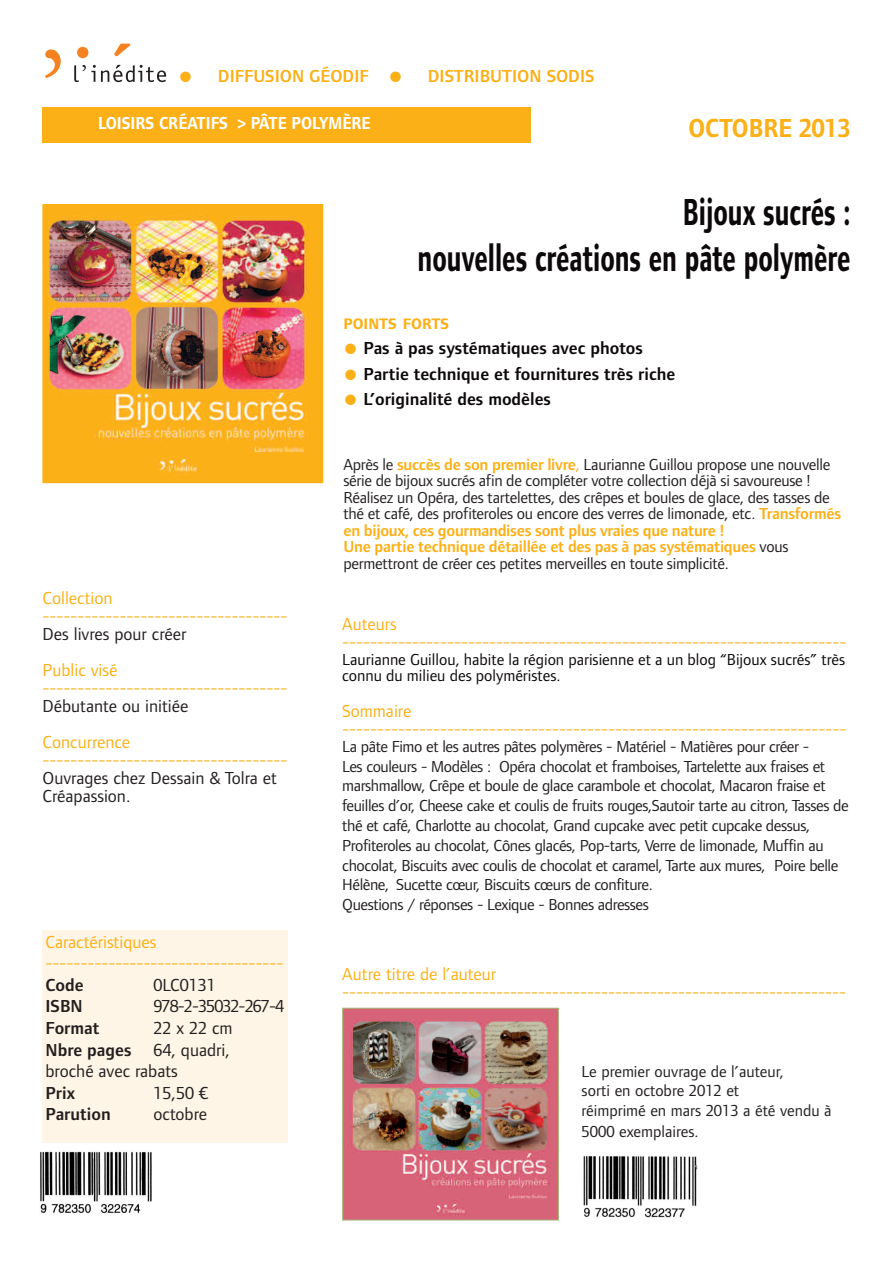
<style>
.page{position:relative;width:893px;height:1263px;background:#fff}
.page>*{position:absolute;margin:0;border:0;box-sizing:border-box;transform-origin:0 0}
.t1{font:700 39px/46.8px "Foundry Form Sans";color:#0d090a;text-align:right;scale:.68 1}
.t2{font:700 27px "Foundry Form Sans";color:#fbb017;scale:.9 1}
.t3{font:18px/18px "Foundry Form Sans";color:#fbb017}
.t4{font:18px/21.6px "Foundry Form Sans";color:#231f20}
.t5{font:600 18px "Foundry Form Sans";color:#0d090a}
.t6{font:600 18px "Foundry Form Sans";color:#fbb017}
.t7{font:700 18px "Foundry Form Sans";color:#fff;scale:.9 1}
.t8{font:600 18px "Foundry Form Sans";color:#231f20}
.t9{font:18px "Foundry Form Sans";letter-spacing:-.05em;color:#231f20}
.t10{font:16.5px/19.8px "Foundry Form Sans";letter-spacing:-.025em;color:#231f20}
.t11{font:16.5px/16.5px "Foundry Form Sans";color:#0d090a}
.t12{font:16.5px/20px "Foundry Form Sans";color:#231f20}
.t13{font:700 15.75px "Foundry Form Sans";color:#fbb017}
.s1{font-family:"Lucida Sans Unicode";font-weight:400}
.s2{font-family:"Lucida Sans Unicode";font-weight:400;color:#fbb017}
.s3{font-weight:600}
.s4{font-weight:600;color:#fbb017}
.s5{color:#fbb017}
</style>
<div class="page">
<img style="left:45px;top:206px;width:276px;height:275px">
<div style="left:43px;top:204px;width:280px;height:279px;border:1px solid #fbb017"></div>
<div style="left:43px;top:107px;width:488px;height:36px;background:#fbb017"></div>
<div style="left:43px;top:930px;width:245px;height:213px;background:#fef5e6"></div>
<img style="left:40px;top:1151px;width:112px;height:63px">
<img style="left:344px;top:1010px;width:213px;height:208px">
<div style="left:342px;top:1008px;width:217px;height:212px;border:1px solid #a1be79"></div>
<svg style="left:45px;top:49px;width:16px;height:29px"></svg>
<div style="left:77px;top:47px;width:11px;height:11px;background:#f58220;border-radius:50%"></div>
<svg style="left:114px;top:44px;width:17px;height:13px"></svg>
<svg style="left:74px;top:65px;width:92px;height:17px"></svg>
<img style="left:583px;top:1156px;width:115px;height:62px">
<p class="t6" style="left:179px;top:69px;width:226px"><span class="s1">●</span> DIFFUSION GÉODIF <span class="s1">●</span></p>
<p class="t6" style="left:428px;top:69px;width:168px">DISTRIBUTION SODIS</p>
<p class="t7" style="left:98px;top:116px;width:304px">LOISIRS CRÉATIFS &gt; PÂTE POLYMÈRE</p>
<h2 class="t2" style="left:688px;top:118px;width:182px">OCTOBRE 2013</h2>
<h1 class="t1" style="left:418px;top:191px;width:638px">Bijoux sucrés :<br>nouvelles créations en pâte polymère</h1>
<p class="t13" style="left:343px;top:318px;width:107px">POINTS FORTS</p>
<p class="t5" style="left:343px;top:342px;width:301px"><span class="s2">●</span> Pas à pas systématiques avec photos</p>
<p class="t5" style="left:343px;top:367px;width:333px"><span class="s2">●</span> Partie technique et fournitures très riche</p>
<p class="t5" style="left:343px;top:392px;width:209px"><span class="s2">●</span> L’originalité des modèles</p>
<p class="t3" style="left:43px;top:590px;width:247px">Collection -----------------------------------</p>
<p class="t4" style="left:43px;top:625px;width:145px">Des livres pour créer</p>
<p class="t3" style="left:43px;top:662px;width:247px">Public visé -----------------------------------</p>
<p class="t4" style="left:43px;top:697px;width:147px">Débutante ou initiée</p>
<p class="t3" style="left:43px;top:734px;width:247px">Concurrence -----------------------------------</p>
<p class="t4" style="left:43px;top:770px;width:236px;line-height:18px">Ouvrages chez Dessain &amp; Tolra et<br>Créapassion.</p>
<p class="t3" style="left:46px;top:932px;width:240px;line-height:21.6px">Caractéristiques ----------------------------------</p>
<p class="t8" style="left:46px;top:978px;width:40px">Code</p>
<p class="t4" style="left:154px;top:975px;width:64px">0LC0131</p>
<p class="t8" style="left:46px;top:999px;width:39px">ISBN</p>
<p class="t9" style="left:154px;top:999px;width:132px">978-2-35032-267-4</p>
<p class="t8" style="left:46px;top:1021px;width:55px">Format</p>
<p class="t4" style="left:46px;top:1018px;width:188px;text-indent:108px">22 x 22 cm<br><span class="s3">Nbre pages</span> 64, quadri, broché avec rabats</p>
<p class="t8" style="left:46px;top:1086px;width:31px">Prix</p>
<p class="t4" style="left:154px;top:1083px;width:56px">15,50 ¤</p>
<p class="t8" style="left:46px;top:1107px;width:67px">Parution</p>
<p class="t4" style="left:154px;top:1105px;width:55px">octobre</p>
<p class="t10" style="left:343px;top:457px;width:499px;line-height:16.5px">Après le <span class="s4">succès de son premier livre</span><span class="s5">,</span> Laurianne Guillou propose une nouvelle série de bijoux sucrés afin de compléter votre collection déjà si savoureuse !<br>Réalisez un Opéra, des tartelettes, des crêpes et boules de glace, des tasses de thé et café, des profiteroles ou encore des verres de limonade, etc. <span class="s4">Transformés en bijoux, ces gourmandises sont plus vraies que nature !<br>Une partie technique détaillée et des pas à pas systématiques</span> vous permettront de créer ces petites merveilles en toute simplicité.</p>
<p class="t3" style="left:342px;top:616px;width:506px">Auteurs ------------------------------------------------------------------------</p>
<p class="t11" style="left:342px;top:652px;width:505px">Laurianne Guillou, habite la région parisienne et a un blog “Bijoux sucrés” très connu du milieu des polyméristes.</p>
<p class="t3" style="left:342px;top:703px;width:506px">Sommaire ------------------------------------------------------------------------</p>
<p class="t10" style="left:342px;top:738px;width:508px">La pâte Fimo et les autres pâtes polymères - Matériel - Matières pour créer -<br>Les couleurs - Modèles : Opéra chocolat et framboises, Tartelette aux fraises et marshmallow, Crêpe et boule de glace carambole et chocolat, Macaron fraise et feuilles d’or, Cheese cake et coulis de fruits rouges,Sautoir tarte au citron, Tasses de thé et café, Charlotte au chocolat, Grand cupcake avec petit cupcake dessus, Profiteroles au chocolat, Cônes glacés, Pop-tarts, Verre de limonade, Muffin au chocolat, Biscuits avec coulis de chocolat et caramel, Tarte aux mures, Poire belle Hélène, Sucette cœur, Biscuits cœurs de confiture.<br>Questions / réponses - Lexique - Bonnes adresses</p>
<p class="t3" style="left:342px;top:966px;width:506px">Autre titre de l’auteur ------------------------------------------------------------------------</p>
<p class="t12" style="left:582px;top:1062px;width:251px">Le premier ouvrage de l’auteur,<br>sorti en octobre 2012 et<br>réimprimé en mars 2013 a été vendu à<br>5000 exemplaires.</p>
</div>
